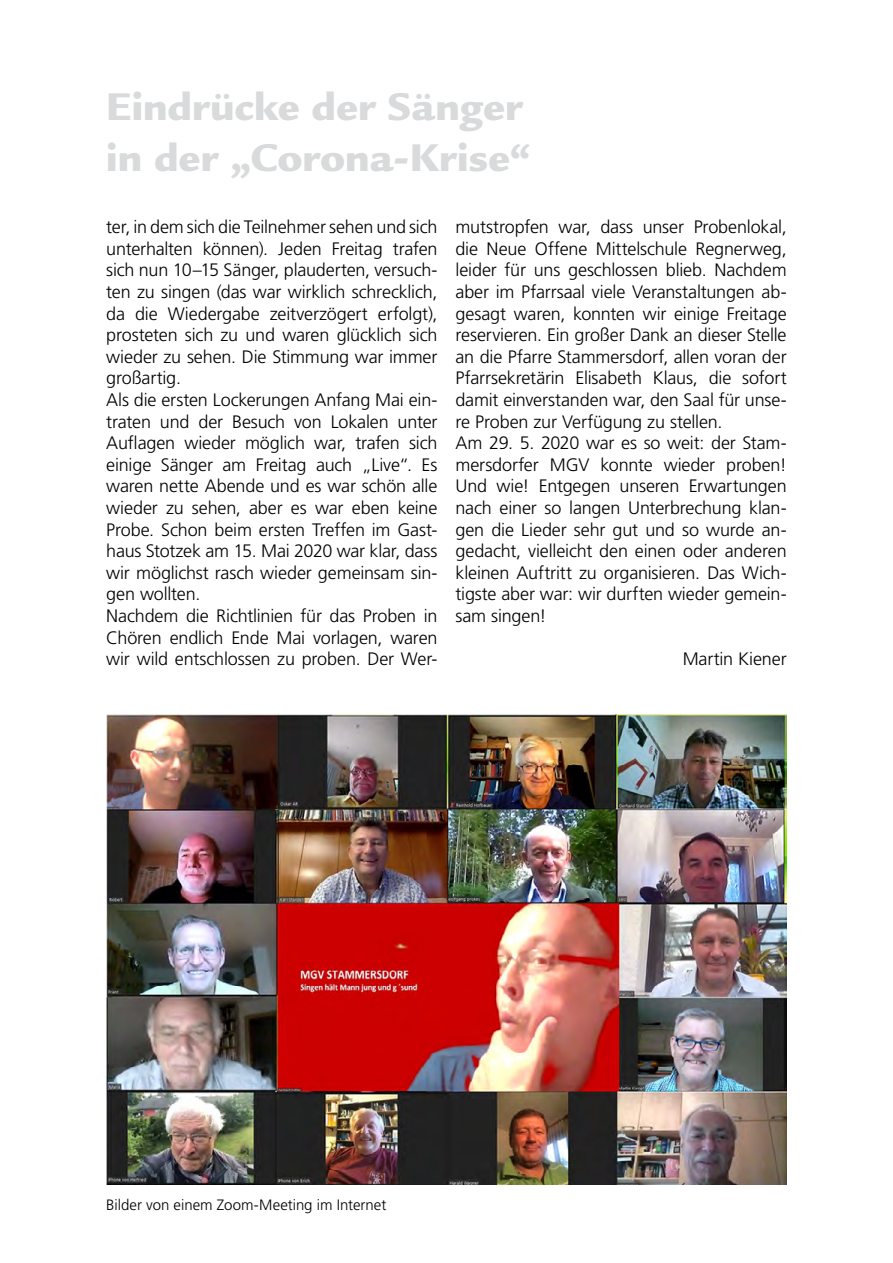
<style>
.page{position:relative;width:893px;height:1263px;background:#fff}
.page>*{position:absolute;margin:0;border:0;box-sizing:border-box;transform-origin:0 0}
.t1{font:900 42px/51px "Legacy Sans";color:#d9dadb}
.t2{font:300 18px/21.6px "Frutiger";letter-spacing:-.01em;color:#000}
.t3{font:300 15px "Frutiger";color:#000}
</style>
<div class="page">
<img style="left:106px;top:714px;width:681px;height:470px">
<h1 class="t1" style="left:106px;top:81px;width:426px">Eindrücke der Sänger in der „Corona-Krise“</h1>
<p class="t2" style="left:106px;top:216px;width:333px">ter, in dem sich die Teilnehmer sehen und sich unterhalten können). Jeden Freitag trafen sich nun 10–15 Sänger, plauderten, versuch&shy;ten zu singen (das war wirklich schrecklich, da die Wiedergabe zeitverzögert erfolgt), prosteten sich zu und waren glücklich sich wieder zu sehen. Die Stimmung war immer großartig.<br>Als die ersten Lockerungen Anfang Mai ein&shy;traten und der Besuch von Lokalen unter Auflagen wieder möglich war, trafen sich einige Sänger am Freitag auch „Live“. Es waren nette Abende und es war schön alle wieder zu sehen, aber es war eben keine Probe. Schon beim ersten Treffen im Gast&shy;haus Stotzek am 15. Mai 2020 war klar, dass wir möglichst rasch wieder gemeinsam sin&shy;gen wollten.<br>Nachdem die Richtlinien für das Proben in Chören endlich Ende Mai vorlagen, waren wir wild entschlossen zu proben. Der Wer-</p>
<p class="t2" style="left:455px;top:216px;width:333px">mutstropfen war, dass unser Probenlokal, die Neue Offene Mittelschule Regnerweg, leider für uns geschlossen blieb. Nachdem aber im Pfarrsaal viele Veranstaltungen ab&shy;gesagt waren, konnten wir einige Freitage reservieren. Ein großer Dank an dieser Stelle an die Pfarre Stammersdorf, allen voran der Pfarrsekretärin Elisabeth Klaus, die sofort damit einverstanden war, den Saal für unse&shy;re Proben zur Verfügung zu stellen.<br>Am 29. 5. 2020 war es so weit: der Stam&shy;mersdorfer MGV konnte wieder proben!<br>Und wie! Entgegen unseren Erwartungen nach einer so langen Unterbrechung klan&shy;gen die Lieder sehr gut und so wurde an&shy;gedacht, vielleicht den einen oder anderen kleinen Auftritt zu organisieren. Das Wich&shy;tigste aber war: wir durften wieder gemein&shy;sam singen!</p>
<p class="t2" style="left:683px;top:648px;width:105px">Martin Kiener</p>
<p class="t3" style="left:106px;top:1196px;width:282px">Bilder von einem Zoom-Meeting im Internet</p>
</div>
